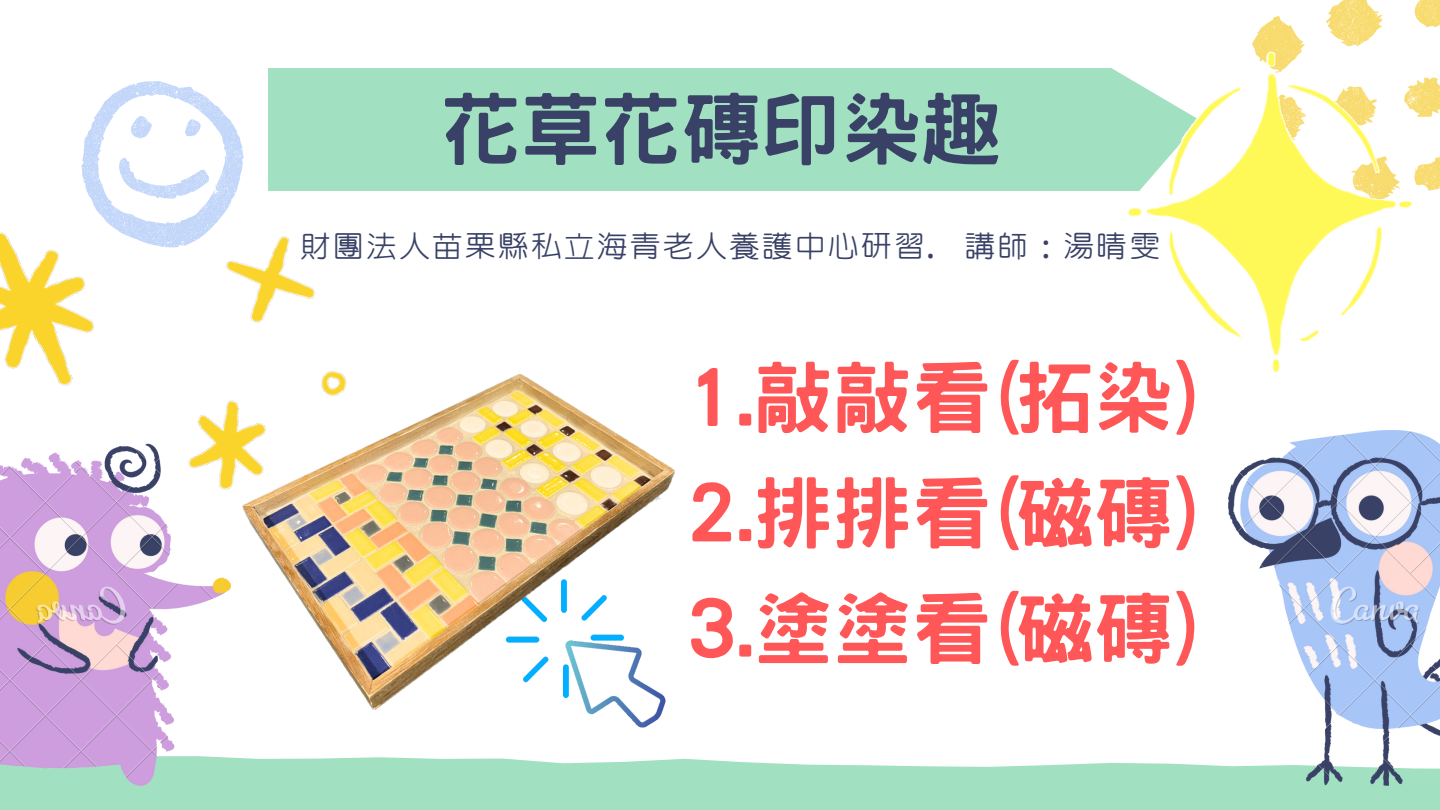
<style>
.page{position:relative;width:1440px;height:810px;background:#fff}
.page>*{position:absolute;margin:0;border:0;box-sizing:border-box;transform-origin:0 0}
.t1{font:800 80px "Han Wang Hei";color:#394266}
.t2{font:800 79px "Han Wang Hei";color:#ff5757}
.t3{font:35.9px "cw Te X Yen";color:#394266}
.s1{font-family:"Noto Sans"}
</style>
<div class="page">
<div style="left:268px;top:69px;width:843px;height:122px;background:#a1e0c1"></div>
<svg style="left:0;top:757px;width:1440px;height:53px;background:#a7e2c5"></svg>
<svg style="left:1327px;top:0;width:55px;height:18px"></svg>
<svg style="left:1414px;top:0;width:26px;height:18px"></svg>
<img style="left:1228px;top:500px;width:212px;height:285px">
<img style="left:0;top:563px;width:230px;height:222px">
<svg style="left:94px;top:81px;width:137px;height:40px"></svg>
<img style="left:1111px;top:18px;width:329px;height:482px">
<img style="left:0;top:121px;width:386px;height:442px">
<img style="left:502px;top:710px;width:233px;height:75px">
<img style="left:242px;top:375px;width:432px;height:335px">
<p class="t1" style="left:441px;top:89px;width:562px">花草花磚印染趣</p>
<p class="t3" style="left:299px;top:230px;width:864px">財團法人苗栗縣私立海青老人養護中心研習<span class="s1">.</span> 講師：湯晴雯</p>
<p class="t2" style="left:687px;top:358px;width:511px">1.敲敲看(拓染)</p>
<p class="t2" style="left:687px;top:473px;width:511px">2.排排看(磁磚)</p>
<p class="t2" style="left:687px;top:589px;width:511px">3.塗塗看(磁磚)</p>
</div>
